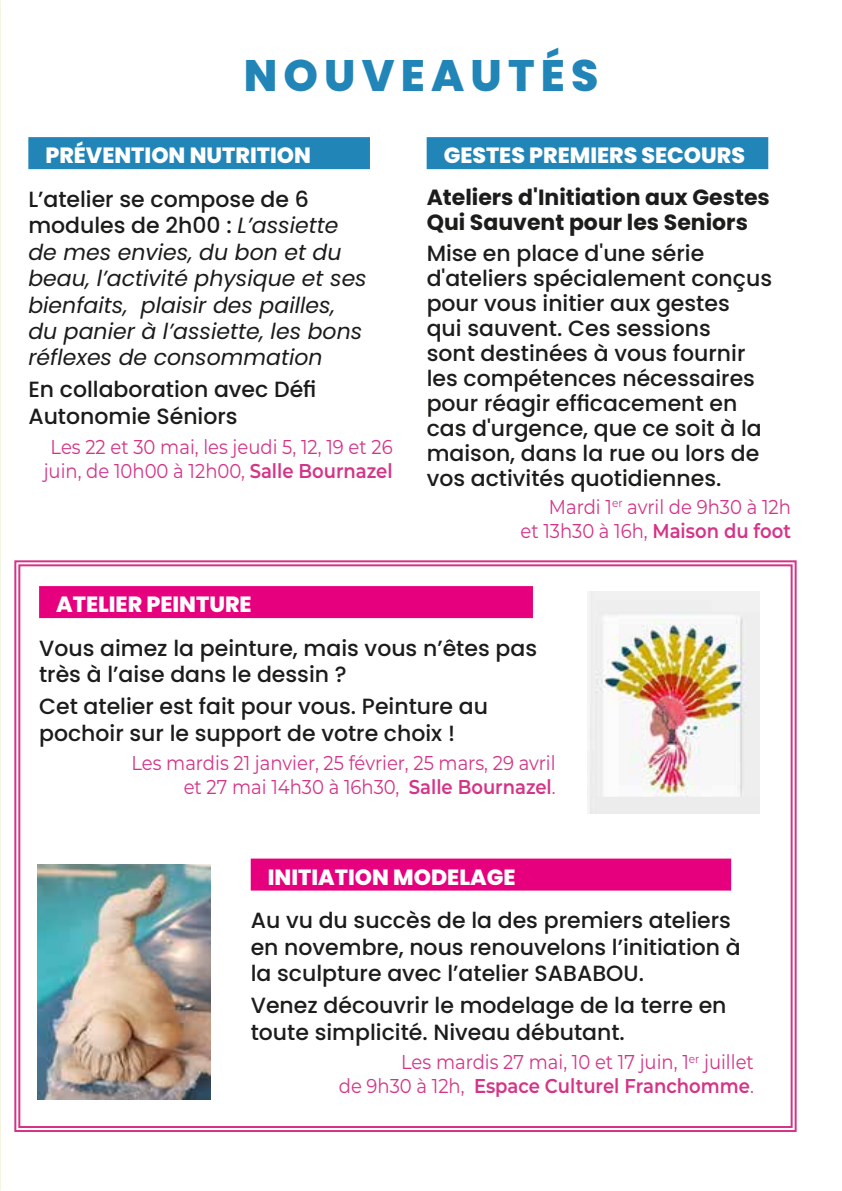
<style>
.page{position:relative;width:842px;height:1191px;background:#fff}
.page>*{position:absolute;margin:0;border:0;box-sizing:border-box;transform-origin:0 0}
.t1{font:800 44px "Poppins";letter-spacing:.14em;color:#2285b8}
.t2{font:500 22px/25px "Poppins";color:#1c1c1b}
.t3{font:italic 22px/26.4px "Poppins";color:#1b1b1a}
.t4{font:800 22px "Poppins";color:#fff}
.t5{font:700 22px/25px "Poppins";color:#1c1c1b}
.t6{font:500 22px/26.4px "Poppins";color:#1b1b1a}
.t7{font:20px/24px "Montserrat";color:#d43487;text-align:right;scale:.9 1}
.s1{font-weight:500;font-style:normal}
.s2{font-weight:600}
</style>
<div class="page">
<svg style="left:14px;top:560px;width:783px;height:572px"></svg>
<div style="left:39px;top:586px;width:494px;height:32px;background:#e6007d"></div>
<div style="left:126px;top:751px;width:435px;height:25px;background:#fff"></div>
<div style="left:178px;top:775px;width:383px;height:25px;background:#fff"></div>
<div style="left:251px;top:858px;width:480px;height:32px;background:#e6007d"></div>
<div style="left:395px;top:1050px;width:364px;height:25px;background:#fff"></div>
<div style="left:333px;top:1074px;width:426px;height:25px;background:#fff"></div>
<div style="left:28px;top:137px;width:342px;height:32px;background:#2285b8"></div>
<div style="left:427px;top:137px;width:341px;height:32px;background:#2285b8"></div>
<img style="left:587px;top:591px;width:172px;height:223px">
<img style="left:38px;top:864px;width:172px;height:235px">
<h1 class="t1" style="left:244px;top:50px;width:356px">NOUVEAUTÉS</h1>
<p class="t4" style="left:45px;top:143px;width:267px">PRÉVENTION NUTRITION</p>
<p class="t3" style="left:28px;top:186px;width:340px"><span class="s1">L’atelier se compose de 6 modules de 2h00 :</span> L’assiette de mes envies, du bon et du beau, l’activité physique et ses bienfaits, plaisir des pailles, du panier à l’assiette, les bons réflexes de consommation</p>
<p class="t6" style="left:28px;top:377px;width:290px">En collaboration avec Défi<br>Autonomie Séniors</p>
<p class="t7" style="left:44px;top:434px;width:389px;text-align:center">Les 22 et 30 mai, les jeudi 5, 12, 19 et 26 juin, de 10h00 à 12h00, <span class="s2">Salle Bournazel</span></p>
<p class="t4" style="left:444px;top:143px;width:303px">GESTES PREMIERS SECOURS</p>
<p class="t5" style="left:427px;top:185px;width:345px">Ateliers d'Initiation aux Gestes<br>Qui Sauvent pour les Seniors</p>
<p class="t2" style="left:427px;top:241px;width:347px">Mise en place d'une série d'ateliers spécialement conçus pour vous initier aux gestes<br>qui sauvent. Ces sessions<br>sont destinées à vous fournir les compétences nécessaires pour réagir efficacement en cas d'urgence, que ce soit à la maison, dans la rue ou lors de vos activités quotidiennes.</p>
<p class="t7" style="left:520px;top:494px;width:302px">Mardi 1<sup>er</sup> avril de 9h30 à 12h<br>et 13h30 à 16h, <span class="s2">Maison du foot</span></p>
<p class="t4" style="left:56px;top:592px;width:197px">ATELIER PEINTURE</p>
<p class="t2" style="left:39px;top:635px;width:499px;line-height:26.4px">Vous aimez la peinture, mais vous n’êtes pas très à l’aise dans le dessin ?</p>
<p class="t2" style="left:39px;top:693px;width:450px;line-height:26.4px">Cet atelier est fait pour vous. Peinture au pochoir sur le support de votre choix !</p>
<p class="t7" style="left:131px;top:750px;width:473px">Les mardis 21 janvier, 25 février, 25 mars, 29 avril et 27 mai 14h30 à 16h30, <span class="s2">Salle Bournazel</span>.</p>
<p class="t4" style="left:268px;top:864px;width:249px">INITIATION MODELAGE</p>
<p class="t2" style="left:251px;top:907px;width:491px;line-height:26.4px">Au vu du succès de la des premiers ateliers en novembre, nous renouvelons l’initiation à la sculpture avec l’atelier SABABOU.</p>
<p class="t2" style="left:251px;top:992px;width:477px;line-height:26.4px">Venez découvrir le modelage de la terre en toute simplicité. Niveau débutant.</p>
<p class="t7" style="left:339px;top:1049px;width:463px">Les mardis 27 mai, 10 et 17 juin, 1<sup>er</sup> juillet<br>de 9h30 à 12h, <span class="s2">Espace Culturel Franchomme</span>.</p>
</div>
